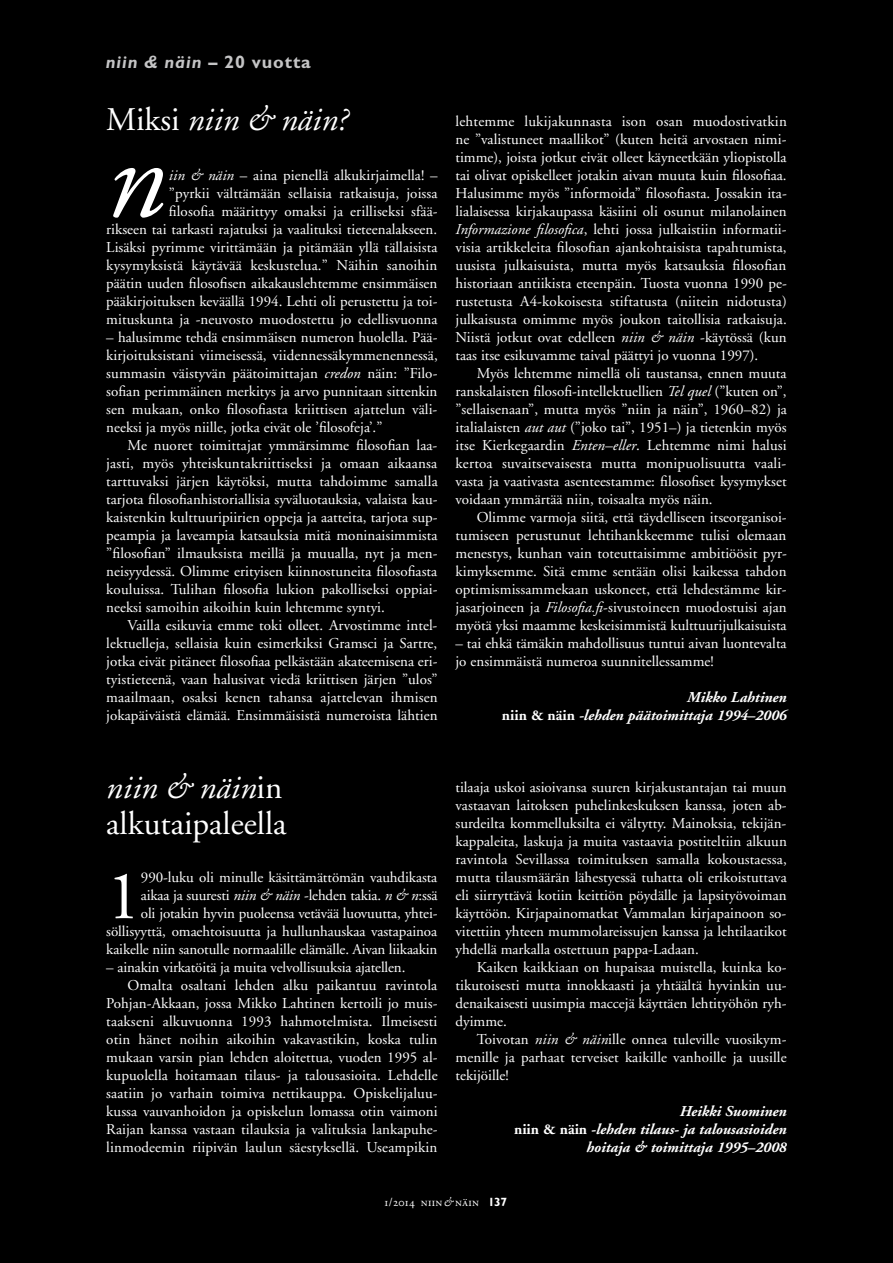
<style>
.page{position:relative;width:893px;height:1263px;background:#000}
.page>*{position:absolute;margin:0;border:0;box-sizing:border-box;transform-origin:0 0}
.t1{font:italic 117.75px "Adobe Garamond";color:#fff}
.t2{font:69.3px "Adobe Garamond";color:#fff}
.t3{font:33px/36px "Adobe Garamond";color:#fff}
.t4{font:italic 33px "Adobe Garamond";color:#fff}
.t5{font:italic 700 18px "Gill Sans";letter-spacing:.05em;color:#c4c4c5}
.t6{font:15px/18px "Adobe Garamond";color:#fff;text-align:justify}
.t7{font:italic 700 15px/18px "Adobe Garamond";color:#fff;text-align:right}
.t8{font:12px "Adobe Garamond Regular SC";letter-spacing:.02em;color:#fff}
.s1{font-style:normal}
.s2{font-style:italic}
.s3{font-family:"Adobe Garamond";font-style:italic}
.s4{font-family:"Gill Sans";font-weight:700}
</style>
<div class="page">
<p class="t5" style="left:106px;top:51px;width:207px">niin &amp; näin <span class="s1">– 20 vuotta</span></p>
<h3 class="t4" style="left:106px;top:102px;width:243px"><span class="s1">Miksi</span> niin &amp; näin?</h3>
<h1 class="t1" style="left:106px;top:116px;width:61px">n</h1>
<p class="t6" style="left:106px;top:167px;width:333px;text-align:right"><span class="s2">iin &amp; näin</span> – aina pienellä alkukirjaimella! –<br>”pyrkii välttämään sellaisia ratkaisuja, joissa<br>filosofia määrittyy omaksi ja erilliseksi sfää-<br>rikseen tai tarkasti rajatuksi ja vaalituksi tieteenalakseen.<br>Lisäksi pyrimme virittämään ja pitämään yllä tällaisista kysymyksistä käytävää keskustelua.” Näihin sanoihin päätin uuden filosofisen aikakauslehtemme ensimmäisen pääkirjoituksen keväällä 1994. Lehti oli perustettu ja toi&shy;mituskunta ja -neuvosto muodostettu jo edellisvuonna</p>
<p class="t6" style="left:106px;top:329px;width:333px">– halusimme tehdä ensimmäisen numeron huolella. Pää&shy;kirjoituksistani viimeisessä, viidennessäkymmenennessä, summasin väistyvän päätoimittajan <span class="s2">credon</span> näin: ”Filo&shy;sofian perimmäinen merkitys ja arvo punnitaan sittenkin sen mukaan, onko filosofiasta kriittisen ajattelun väli&shy;neeksi ja myös niille, jotka eivät ole ’filosofeja’.”</p>
<p class="t6" style="left:106px;top:437px;width:333px;text-indent:21px">Me nuoret toimittajat ymmärsimme filosofian laa&shy;jasti, myös yhteiskuntakriittiseksi ja omaan aikaansa tarttuvaksi järjen käytöksi, mutta tahdoimme samalla tarjota filosofianhistoriallisia syväluotauksia, valaista kau&shy;kaistenkin kulttuuripiirien oppeja ja aatteita, tarjota sup&shy;peampia ja laveampia katsauksia mitä moninaisimmista ”filosofian” ilmauksista meillä ja muualla, nyt ja men&shy;neisyydessä. Olimme erityisen kiinnostuneita filosofiasta kouluissa. Tulihan filosofia lukion pakolliseksi oppiai&shy;neeksi samoihin aikoihin kuin lehtemme syntyi.</p>
<p class="t6" style="left:106px;top:617px;width:333px;text-indent:21px">Vailla esikuvia emme toki olleet. Arvostimme intel&shy;lektuelleja, sellaisia kuin esimerkiksi Gramsci ja Sartre, jotka eivät pitäneet filosofiaa pelkästään akateemisena eri&shy;tyistieteenä, vaan halusivat viedä kriittisen järjen ”ulos” maailmaan, osaksi kenen tahansa ajattelevan ihmisen jokapäiväistä elämää. Ensimmäisistä numeroista lähtien</p>
<p class="t6" style="left:455px;top:113px;width:333px">lehtemme lukijakunnasta ison osan muodostivatkin ne ”valistuneet maallikot” (kuten heitä arvostaen nimi&shy;timme), joista jotkut eivät olleet käyneetkään yliopistolla tai olivat opiskelleet jotakin aivan muuta kuin filosofiaa.<br>Halusimme myös ”informoida” filosofiasta. Jossakin ita&shy;lialaisessa kirjakaupassa käsiini oli osunut milanolainen <span class="s2">Informazione filosofica</span>, lehti jossa julkaistiin informatii&shy;visia artikkeleita filosofian ajankohtaisista tapahtumista, uusista julkaisuista, mutta myös katsauksia filosofian historiaan antiikista eteenpäin. Tuosta vuonna 1990 pe&shy;rustetusta A4-kokoisesta stiftatusta (niitein nidotusta) julkaisusta omimme myös joukon taitollisia ratkaisuja.<br>Niistä jotkut ovat edelleen <span class="s2">niin &amp; näin</span> -käytössä (kun taas itse esikuvamme taival päättyi jo vuonna 1997).</p>
<p class="t6" style="left:455px;top:365px;width:333px;text-indent:21px">Myös lehtemme nimellä oli taustansa, ennen muuta ranskalaisten filosofi-intellektuellien <span class="s2">Tel quel</span> (”kuten on”, ”sellaisenaan”, mutta myös ”niin ja näin”, 1960–82) ja italialaisten <span class="s2">aut aut</span> (”joko tai”, 1951–) ja tietenkin myös itse Kierkegaardin <span class="s2">Enten–eller</span>. Lehtemme nimi halusi kertoa suvaitsevaisesta mutta monipuolisuutta vaali&shy;vasta ja vaativasta asenteestamme: filosofiset kysymykset voidaan ymmärtää niin, toisaalta myös näin.</p>
<p class="t6" style="left:455px;top:509px;width:333px;text-indent:21px">Olimme varmoja siitä, että täydelliseen itseorganisoi&shy;tumiseen perustunut lehtihankkeemme tulisi olemaan menestys, kunhan vain toteuttaisimme ambitiöösit pyr&shy;kimyksemme. Sitä emme sentään olisi kaikessa tahdon optimismissammekaan uskoneet, että lehdestämme kir&shy;jasarjoineen ja <span class="s2">Filosofia.fi</span>-sivustoineen muodostuisi ajan myötä yksi maamme keskeisimmistä kulttuurijulkaisuista</p>
<p class="t6" style="left:455px;top:635px;width:333px">– tai ehkä tämäkin mahdollisuus tuntui aivan luontevalta jo ensimmäistä numeroa suunnitellessamme!</p>
<p class="t7" style="left:502px;top:689px;width:286px">Mikko Lahtinen<br><span class="s1">niin &amp; näin</span> -lehden päätoimittaja 1994–2006</p>
<h3 class="t3" style="left:106px;top:771px;width:182px"><span class="s2">niin &amp; näin</span>in alkutaipaleella</h3>
<h2 class="t2" style="left:106px;top:859px;width:36px">1</h2>
<p class="t6" style="left:106px;top:869px;width:333px;text-align:right">990-luku oli minulle käsittämättömän vauhdikasta<br>aikaa ja suuresti <span class="s2">niin &amp; näin</span> -lehden takia. <span class="s2">n &amp; n</span>:ssä<br>oli jotakin hyvin puoleensa vetävää luovuutta, yhtei&shy;söllisyyttä, omaehtoisuutta ja hullunhauskaa vastapainoa kaikelle niin sanotulle normaalille elämälle. Aivan liikaakin</p>
<p class="t6" style="left:106px;top:959px;width:301px">– ainakin virkatöitä ja muita velvollisuuksia ajatellen.</p>
<p class="t6" style="left:128px;top:977px;width:311px">Omalta osaltani lehden alku paikantuu ravintola</p>
<p class="t6" style="left:106px;top:995px;width:333px">Pohjan-Akkaan, jossa Mikko Lahtinen kertoili jo muis-</p>
<p class="t6" style="left:106px;top:1013px;width:333px">taakseni alkuvuonna 1993 hahmotelmista. Ilmeisesti</p>
<p class="t6" style="left:106px;top:1031px;width:333px">otin hänet noihin aikoihin vakavastikin, koska tulin</p>
<p class="t6" style="left:106px;top:1049px;width:333px">mukaan varsin pian lehden aloitettua, vuoden 1995 al-</p>
<p class="t6" style="left:106px;top:1067px;width:333px">kupuolella hoitamaan tilaus- ja talousasioita. Lehdelle</p>
<p class="t6" style="left:106px;top:1085px;width:333px">saatiin jo varhain toimiva nettikauppa. Opiskelijaluu-</p>
<p class="t6" style="left:106px;top:1103px;width:333px">kussa vauvanhoidon ja opiskelun lomassa otin vaimoni</p>
<p class="t6" style="left:106px;top:1121px;width:333px">Raijan kanssa vastaan tilauksia ja valituksia lankapuhe-</p>
<p class="t6" style="left:106px;top:1139px;width:333px">linmodeemin riipivän laulun säestyksellä. Useampikin</p>
<p class="t6" style="left:455px;top:779px;width:333px">tilaaja uskoi asioivansa suuren kirjakustantajan tai muun vastaavan laitoksen puhelinkeskuksen kanssa, joten ab&shy;surdeilta kommelluksilta ei vältytty. Mainoksia, tekijän&shy;kappaleita, laskuja ja muita vastaavia postiteltiin alkuun ravintola Sevillassa toimituksen samalla kokoustaessa, mutta tilausmäärän lähestyessä tuhatta oli erikoistuttava eli siirryttävä kotiin keittiön pöydälle ja lapsityövoiman käyttöön. Kirjapainomatkat Vammalan kirjapainoon so&shy;vitettiin yhteen mummolareissujen kanssa ja lehtilaatikot yhdellä markalla ostettuun pappa-Ladaan.</p>
<p class="t6" style="left:455px;top:959px;width:333px;text-indent:21px">Kaiken kaikkiaan on hupaisaa muistella, kuinka ko&shy;tikutoisesti mutta innokkaasti ja yhtäältä hyvinkin uu&shy;denaikaisesti uusimpia maccejä käyttäen lehtityöhön ryh&shy;dyimme.</p>
<p class="t6" style="left:455px;top:1031px;width:333px;text-indent:21px">Toivotan <span class="s2">niin &amp; näin</span>ille onnea tuleville vuosikym&shy;menille ja parhaat terveiset kaikille vanhoille ja uusille tekijöille!</p>
<p class="t7" style="left:514px;top:1103px;width:274px">Heikki Suominen<br><span class="s1">niin &amp; näin</span> -lehden tilaus- ja talousasioiden hoitaja &amp; toimittaja 1995–2008</p>
<p class="t8" style="left:384px;top:1196px;width:124px">1/2014 niin<span class="s3">&amp;</span> näin <span class="s4">137</span></p>
</div>
